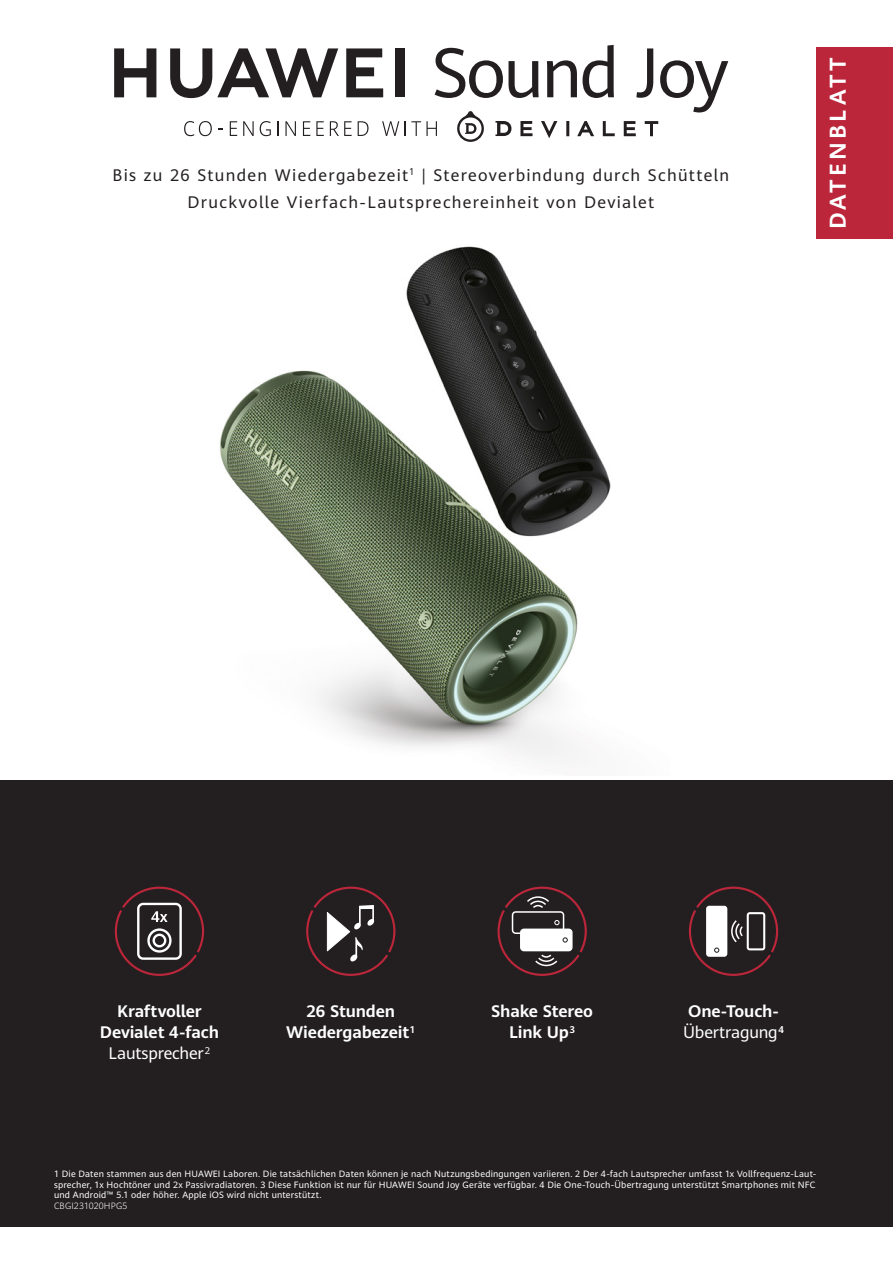
<style>
.page{position:relative;width:893px;height:1263px;background:#fff}
.page>*{position:absolute;margin:0;border:0;box-sizing:border-box;transform-origin:0 0}
.t1{font:700 22.5px "Huawei Sans";letter-spacing:.145em;color:#fff}
.t2{font:16.5px/27px "Huawei Sans";letter-spacing:.075em;color:#231f20;text-align:center}
.t3{font:700 16.5px/21px "Huawei Sans";letter-spacing:-.01em;color:#fff;text-align:center}
.t4{font:16.5px/21px "Huawei Sans";letter-spacing:-.01em;color:#fff;text-align:center}
.t5{font:9px/10.5px "Huawei Sans";letter-spacing:.02em;color:#fff}
.t6{font:300 9px "Huawei Sans";letter-spacing:.015em;color:#fff}
.s1{font-weight:400}
.s2{font-weight:700}
</style>
<div class="page">
<div style="left:817px;top:47px;width:76px;height:192px;background:#bc263a"></div>
<div style="left:0;top:780px;width:893px;height:447px;background:#231f20"></div>
<svg style="left:115px;top:887px;width:89px;height:89px"></svg>
<div style="left:137px;top:903px;width:45px;height:57px;border:2px solid #fff;border-radius:5px"></div>
<div style="left:153px;top:933px;width:13px;height:14px;border:2px solid #fff;border-radius:50%"></div>
<div style="left:147px;top:928px;width:25px;height:25px;border:2px solid #fff;border-radius:50%"></div>
<svg style="left:306px;top:887px;width:89px;height:89px"></svg>
<svg style="left:497px;top:887px;width:90px;height:89px"></svg>
<svg style="left:689px;top:887px;width:89px;height:89px"></svg>
<svg style="left:114px;top:48px;width:42px;height:49px"></svg>
<svg style="left:346px;top:48px;width:37px;height:49px"></svg>
<div style="left:395px;top:48px;width:10px;height:49px;background:#231f20"></div>
<svg style="left:170px;top:48px;width:168px;height:50px"></svg>
<svg style="left:435px;top:48px;width:68px;height:50px"></svg>
<svg style="left:509px;top:61px;width:30px;height:37px"></svg>
<svg style="left:547px;top:60px;width:30px;height:37px"></svg>
<svg style="left:583px;top:45px;width:31px;height:53px"></svg>
<svg style="left:636px;top:48px;width:17px;height:50px"></svg>
<svg style="left:660px;top:60px;width:68px;height:52px"></svg>
<svg style="left:457px;top:111px;width:27px;height:31px"></svg>
<svg style="left:495px;top:121px;width:16px;height:15px"></svg>
<svg style="left:577px;top:121px;width:17px;height:15px"></svg>
<svg style="left:520px;top:121px;width:12px;height:15px"></svg>
<svg style="left:603px;top:121px;width:12px;height:15px"></svg>
<hr style="left:566px;top:121px;width:3px;height:15px;background:#231f20">
<svg style="left:645px;top:121px;width:13px;height:15px"></svg>
<svg style="left:624px;top:121px;width:12px;height:15px"></svg>
<svg style="left:541px;top:121px;width:16px;height:17px"></svg>
<svg style="left:184px;top:121px;width:28px;height:15px"></svg>
<svg style="left:230px;top:121px;width:7px;height:15px"></svg>
<svg style="left:243px;top:121px;width:11px;height:15px"></svg>
<svg style="left:260px;top:121px;width:11px;height:15px"></svg>
<svg style="left:277px;top:121px;width:1px;height:15px"></svg>
<svg style="left:285px;top:121px;width:11px;height:15px"></svg>
<svg style="left:303px;top:121px;width:7px;height:15px"></svg>
<svg style="left:316px;top:121px;width:8px;height:15px"></svg>
<svg style="left:330px;top:121px;width:22px;height:15px"></svg>
<svg style="left:358px;top:121px;width:10px;height:15px"></svg>
<svg style="left:382px;top:121px;width:17px;height:15px"></svg>
<svg style="left:405px;top:121px;width:32px;height:15px"></svg>
<img style="left:219px;top:246px;width:392px;height:513px">
<h2 class="t2" style="left:113px;top:162px;width:618px">Bis zu 26 Stunden Wiedergabezeit<sup>1</sup> | Stereoverbindung durch Schütteln<br>Druckvolle Vierfach-Lautsprechereinheit von Devialet</h2>
<h1 class="t1" style="left:829px;top:229px;width:174px;rotate:-90deg">DATENBLATT</h1>
<h2 class="t3" style="left:100px;top:1002px;width:120px">Kraftvoller<br>Devialet 4-fach<br><span class="s1">Lautsprecher</span><sup>2</sup></h2>
<h2 class="t3" style="left:286px;top:1002px;width:131px">26 Stunden<br>Wiedergabezeit<sup>1</sup></h2>
<h2 class="t3" style="left:491px;top:1002px;width:103px">Shake Stereo<br>Link Up<sup>3</sup></h2>
<h2 class="t4" style="left:683px;top:1001px;width:102px"><span class="s2">One-Touch-<br></span>Übertragung<sup>4</sup></h2>
<p class="t5" style="left:54px;top:1169px;width:764px">1 Die Daten stammen aus den HUAWEI Laboren. Die tatsächlichen Daten können je nach Nutzungsbedingungen variieren. 2 Der 4-fach Lautsprecher umfasst 1x Vollfrequenz-Laut&shy;sprecher, 1x Hochtöner und 2x Passivradiatoren. 3 Diese Funktion ist nur für HUAWEI Sound Joy Geräte verfügbar. 4 Die One-Touch-Übertragung unterstützt Smartphones mit NFC und Android™ 5.1 oder höher. Apple iOS wird nicht unterstützt.</p>
<p class="t6" style="left:54px;top:1201px;width:75px">CBGI231020HPG5</p>
</div>
